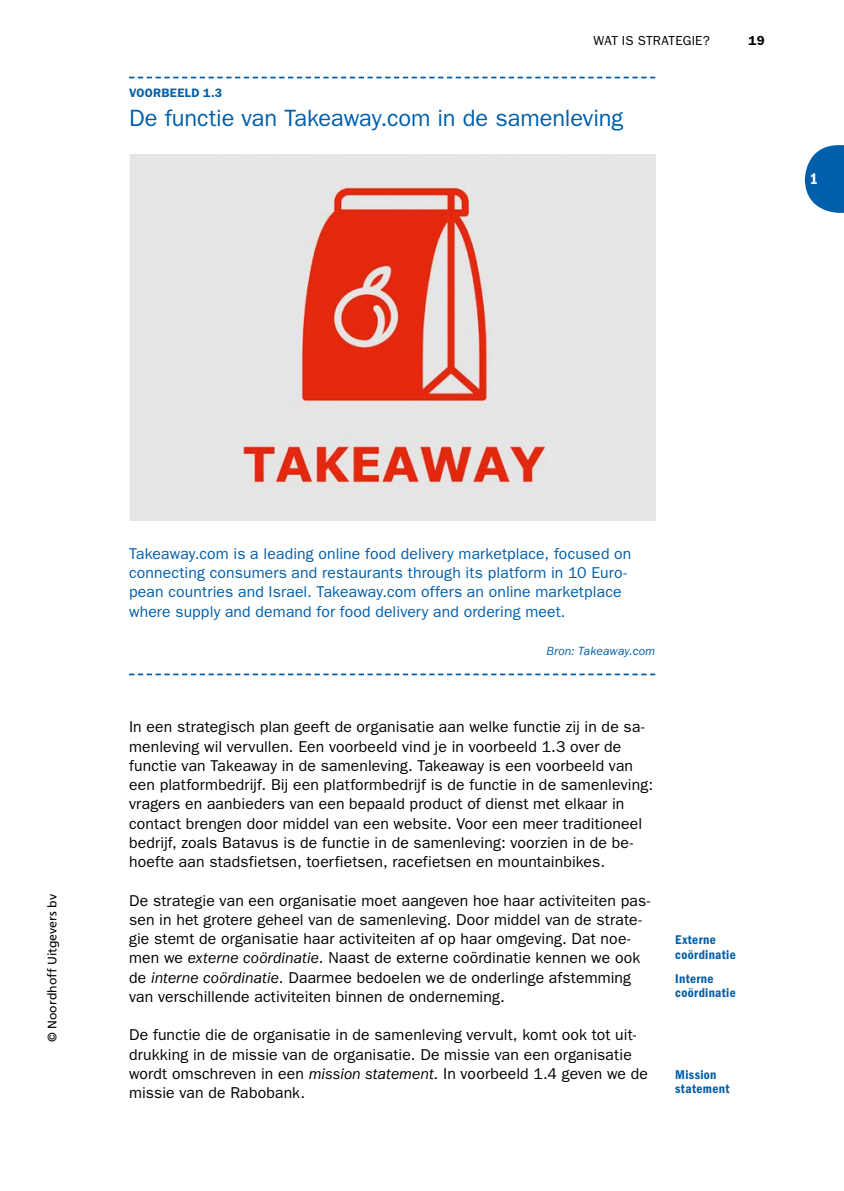
<style>
.page{position:relative;width:844px;height:1191px;background:#fff}
.page>*{position:absolute;margin:0;border:0;box-sizing:border-box;transform-origin:0 0}
.t1{font:23.62px "ITC Franklin Gothic Std";letter-spacing:-.005em;color:#005eaa}
.t2{font:15.75px/19.2px "ITC Franklin Gothic Std";letter-spacing:.01em;color:#000}
.t3{font:15.75px/19.2px "ITC Franklin Gothic Std";letter-spacing:.01em;color:#005eaa}
.t4{font:15.75px "ITC Franklin Gothic Std Dm Cd";color:#fff}
.t5{font:13.12px/14.3px "ITC Franklin Gothic Std Dm Cd";letter-spacing:.03em;color:#005eaa}
.t6{font:13.12px "ITC Franklin Gothic Std";color:#000}
.t7{font:600 13.12px "ITC Franklin Gothic Std";color:#000}
.t8{font:12.25px "Frutiger LT Std";color:#000}
.t9{font:italic 12.25px "ITC Franklin Gothic Std";letter-spacing:.01em;color:#005eaa}
.t10{font:600 12.25px "ITC Franklin Gothic Std";letter-spacing:.02em;color:#005eaa}
.s1{font-style:italic}
</style>
<div class="page">
<svg style="left:804px;top:145px;width:39px;height:68px"></svg>
<svg style="left:129px;top:77px;width:526px;height:1px"></svg>
<svg style="left:129px;top:673px;width:526px;height:2px"></svg>
<img style="left:130px;top:154px;width:525px;height:366px">
<p class="t6" style="left:593px;top:33px;width:53px">Watisstrategie</p>
<p class="t6" style="left:702px;top:33px;width:9px">?</p>
<p class="t7" style="left:748px;top:32px;width:18px">19</p>
<p class="t10" style="left:129px;top:85px;width:95px">VOORBEELD 1.3</p>
<h1 class="t1" style="left:129px;top:104px;width:495px">De functie van Takeaway.com in de samenleving</h1>
<p class="t4" style="left:809px;top:170px;width:10px">1</p>
<p class="t8" style="left:45px;top:1042px;width:149px;rotate:-90deg">© Noordhoff Uitgevers bv</p>
<p class="t3" style="left:129px;top:544px;width:503px">Takeaway.com is a leading online food delivery marketplace, focused on connecting consumers and restaurants through its platform in 10 Euro&shy;pean countries and Israel. Takeaway.com offers an online marketplace where supply and demand for food delivery and ordering meet.</p>
<p class="t9" style="left:546px;top:644px;width:110px">Bron: Takeaway.com</p>
<p class="t2" style="left:129px;top:717px;width:525px">In een strategisch plan geeft de organisatie aan welke functie zij in de sa&shy;menleving wil vervullen. Een voorbeeld vind je in voorbeeld 1.3 over de functie van Takeaway in de samenleving. Takeaway is een voorbeeld van een platformbedrijf. Bij een platformbedrijf is de functie in de samenleving: vragers en aanbieders van een bepaald product of dienst met elkaar in contact brengen door middel van een website. Voor een meer traditioneel bedrijf, zoals Batavus is de functie in de samenleving: voorzien in de be&shy;hoefte aan stadsfietsen, toerfietsen, racefietsen en mountainbikes.</p>
<p class="t2" style="left:129px;top:890px;width:522px">De strategie van een organisatie moet aangeven hoe haar activiteiten pas&shy;sen in het grotere geheel van de samenleving. Door middel van de strate&shy;gie stemt de organisatie haar activiteiten af op haar omgeving. Dat noe&shy;men we <span class="s1">externe coördinatie</span>. Naast de externe coördinatie kennen we ook de <span class="s1">interne coördinatie</span>. Daarmee bedoelen we de onderlinge afstemming van verschillende activiteiten binnen de onderneming.</p>
<p class="t2" style="left:129px;top:1025px;width:520px">De functie die de organisatie in de samenleving vervult, komt ook tot uit&shy;drukking in de missie van de organisatie. De missie van een organisatie wordt omschreven in een <span class="s1">mission statement.</span> In voorbeeld 1.4 geven we de missie van de Rabobank.</p>
<p class="t5" style="left:675px;top:932px;width:62px">externe coördinatie</p>
<p class="t5" style="left:675px;top:971px;width:62px">interne coördinatie</p>
<p class="t5" style="left:675px;top:1067px;width:56px">mission statement</p>
</div>
